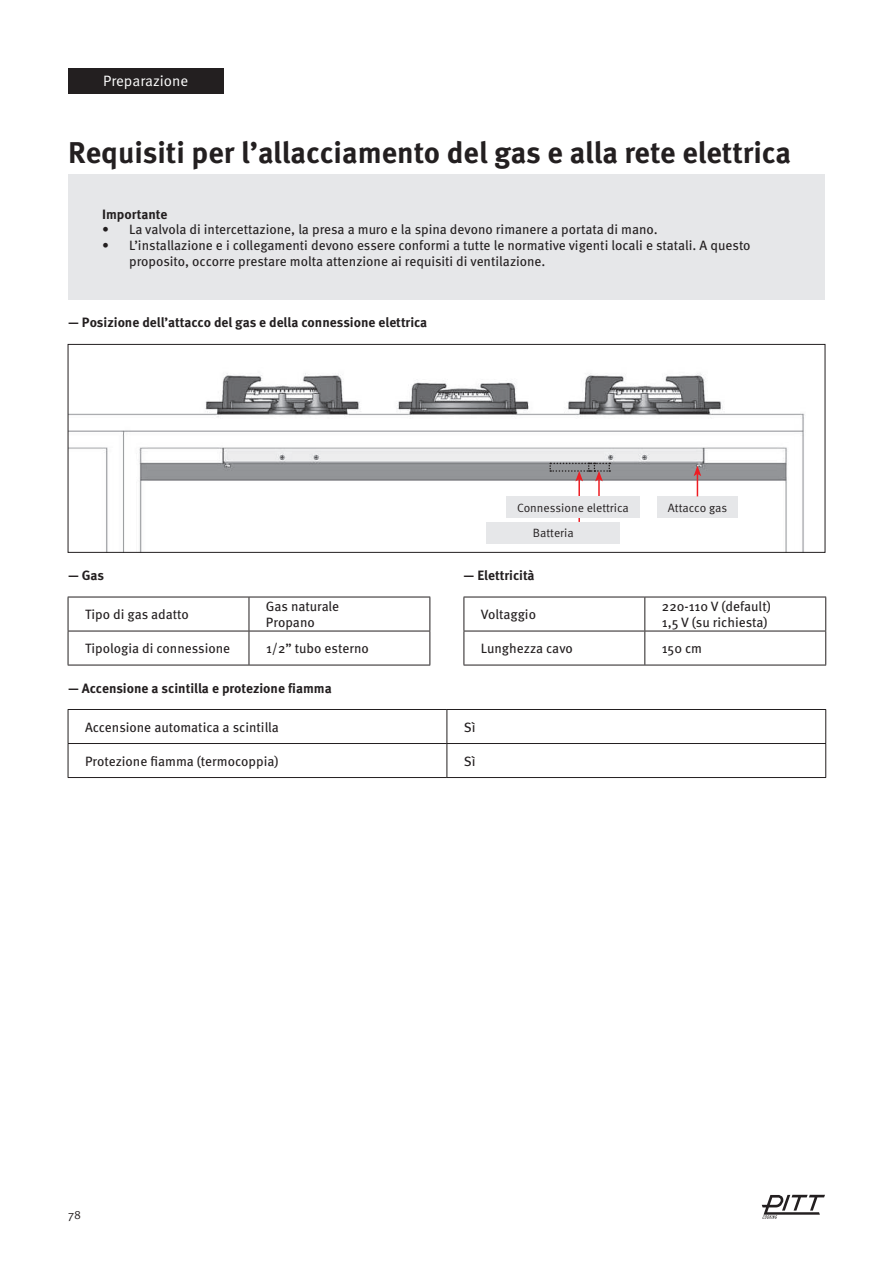
<style>
.page{position:relative;width:893px;height:1263px;background:#fff}
.page>*{position:absolute;margin:0;border:0;box-sizing:border-box;transform-origin:0 0}
.t1{font:700 30px "Meta Pro";color:#231f20}
.t2{font:15px "Meta Pro Norm";color:#fff}
.t3{font:13.5px/16.5px "Meta Pro";color:#231f20}
.t4{font:700 13.5px "Meta Pro";color:#231f20}
.t5{font:12px "Meta Pro Norm";color:#231f20}
</style>
<div class="page">
<svg style="left:762px;top:1195px;width:63px;height:24px"></svg>
<div style="left:68px;top:68px;width:155px;height:26px;background:#231f20"></div>
<div style="left:68px;top:174px;width:757px;height:126px;background:#e6e7e9"></div>
<img style="left:70px;top:373px;width:735px;height:178px">
<div style="left:68px;top:344px;width:757px;height:209px;border:1px solid #231f20"></div>
<div style="left:486px;top:522px;width:134px;height:21px;background:#e6e7e9"></div>
<div style="left:657px;top:496px;width:81px;height:22px;background:#e6e7e9"></div>
<hr style="left:578px;top:479px;width:2px;height:43px;background:#ee1d23">
<svg style="left:549px;top:463px;width:61px;height:33px"></svg>
<svg style="left:693px;top:466px;width:8px;height:30px"></svg>
<hr style="left:429px;top:597px;width:1px;height:34px;background:#231f20">
<hr style="left:68px;top:631px;width:181px;height:1px;background:#231f20">
<hr style="left:68px;top:631px;width:1px;height:34px;background:#231f20">
<hr style="left:249px;top:631px;width:181px;height:1px;background:#231f20">
<hr style="left:249px;top:631px;width:1px;height:34px;background:#231f20">
<hr style="left:429px;top:631px;width:1px;height:34px;background:#231f20">
<hr style="left:68px;top:665px;width:362px;height:1px;background:#231f20">
<hr style="left:68px;top:597px;width:181px;height:1px;background:#231f20">
<hr style="left:68px;top:597px;width:1px;height:34px;background:#231f20">
<hr style="left:249px;top:597px;width:181px;height:1px;background:#231f20">
<hr style="left:249px;top:597px;width:1px;height:34px;background:#231f20">
<hr style="left:825px;top:710px;width:1px;height:33px;background:#231f20">
<hr style="left:68px;top:743px;width:379px;height:1px;background:#231f20">
<hr style="left:68px;top:744px;width:1px;height:33px;background:#231f20">
<hr style="left:447px;top:743px;width:379px;height:1px;background:#231f20">
<hr style="left:446px;top:744px;width:1px;height:33px;background:#231f20">
<hr style="left:825px;top:744px;width:1px;height:33px;background:#231f20">
<hr style="left:68px;top:777px;width:379px;height:1px;background:#231f20">
<hr style="left:447px;top:777px;width:379px;height:1px;background:#231f20">
<hr style="left:68px;top:709px;width:379px;height:1px;background:#231f20">
<hr style="left:68px;top:710px;width:1px;height:33px;background:#231f20">
<hr style="left:447px;top:709px;width:379px;height:1px;background:#231f20">
<hr style="left:446px;top:710px;width:1px;height:33px;background:#231f20">
<hr style="left:825px;top:597px;width:1px;height:34px;background:#231f20">
<hr style="left:463px;top:631px;width:182px;height:1px;background:#231f20">
<hr style="left:463px;top:631px;width:1px;height:34px;background:#231f20">
<hr style="left:645px;top:631px;width:181px;height:1px;background:#231f20">
<hr style="left:644px;top:631px;width:1px;height:34px;background:#231f20">
<hr style="left:825px;top:631px;width:1px;height:34px;background:#231f20">
<hr style="left:463px;top:665px;width:363px;height:1px;background:#231f20">
<hr style="left:463px;top:597px;width:182px;height:1px;background:#231f20">
<hr style="left:463px;top:597px;width:1px;height:34px;background:#231f20">
<hr style="left:645px;top:597px;width:181px;height:1px;background:#231f20">
<hr style="left:644px;top:597px;width:1px;height:34px;background:#231f20">
<div style="left:506px;top:496px;width:134px;height:22px;background:#e6e7e9"></div>
<p class="t2" style="left:103px;top:76px;width:87px">Preparazione</p>
<h1 class="t1" style="left:68px;top:141px;width:724px">Requisiti per l’allacciamento del gas e alla rete elettrica</h1>
<p class="t4" style="left:102px;top:209px;width:67px">Importante</p>
<p class="t3" style="left:102px;top:222px;width:557px">• La valvola di intercettazione, la presa a muro e la spina devono rimanere a portata di mano.</p>
<p class="t3" style="left:129px;top:238px;width:623px;line-height:15.8px;text-indent:-27px">• L’installazione e i collegamenti devono essere conformi a tutte le normative vigenti locali e statali. A questo proposito, occorre prestare molta attenzione ai requisiti di ventilazione.</p>
<p class="t4" style="left:68px;top:317px;width:361px">— Posizione dell’attacco del gas e della connessione elettrica</p>
<p class="t4" style="left:68px;top:570px;width:38px">— Gas</p>
<p class="t3" style="left:85px;top:607px;width:105px">Tipo di gas adatto</p>
<p class="t3" style="left:266px;top:599px;width:75px">Gas naturale<br>Propano</p>
<p class="t3" style="left:85px;top:641px;width:147px">Tipologia di connessione</p>
<p class="t3" style="left:266px;top:641px;width:104px">1/2” tubo esterno</p>
<p class="t4" style="left:68px;top:683px;width:265px">— Accensione a scintilla e protezione fiamma</p>
<p class="t5" style="left:517px;top:503px;width:113px">Connessione elettrica</p>
<p class="t5" style="left:533px;top:528px;width:42px">Batteria</p>
<p class="t4" style="left:463px;top:570px;width:73px">— Elettricità</p>
<p class="t5" style="left:668px;top:503px;width:61px">Attacco gas</p>
<p class="t3" style="left:481px;top:607px;width:57px">Voltaggio</p>
<p class="t3" style="left:662px;top:599px;width:111px">220-110 V (default)<br>1,5 V (su richiesta)</p>
<p class="t3" style="left:481px;top:641px;width:93px">Lunghezza cavo</p>
<p class="t3" style="left:662px;top:641px;width:42px">150 cm</p>
<p class="t3" style="left:85px;top:720px;width:195px">Accensione automatica a scintilla</p>
<p class="t3" style="left:464px;top:720px;width:13px">Sì</p>
<p class="t3" style="left:85px;top:754px;width:195px">Protezione fiamma (termocoppia)</p>
<p class="t3" style="left:464px;top:754px;width:13px">Sì</p>
<p class="t5" style="left:68px;top:1210px;width:14px">78</p>
</div>
